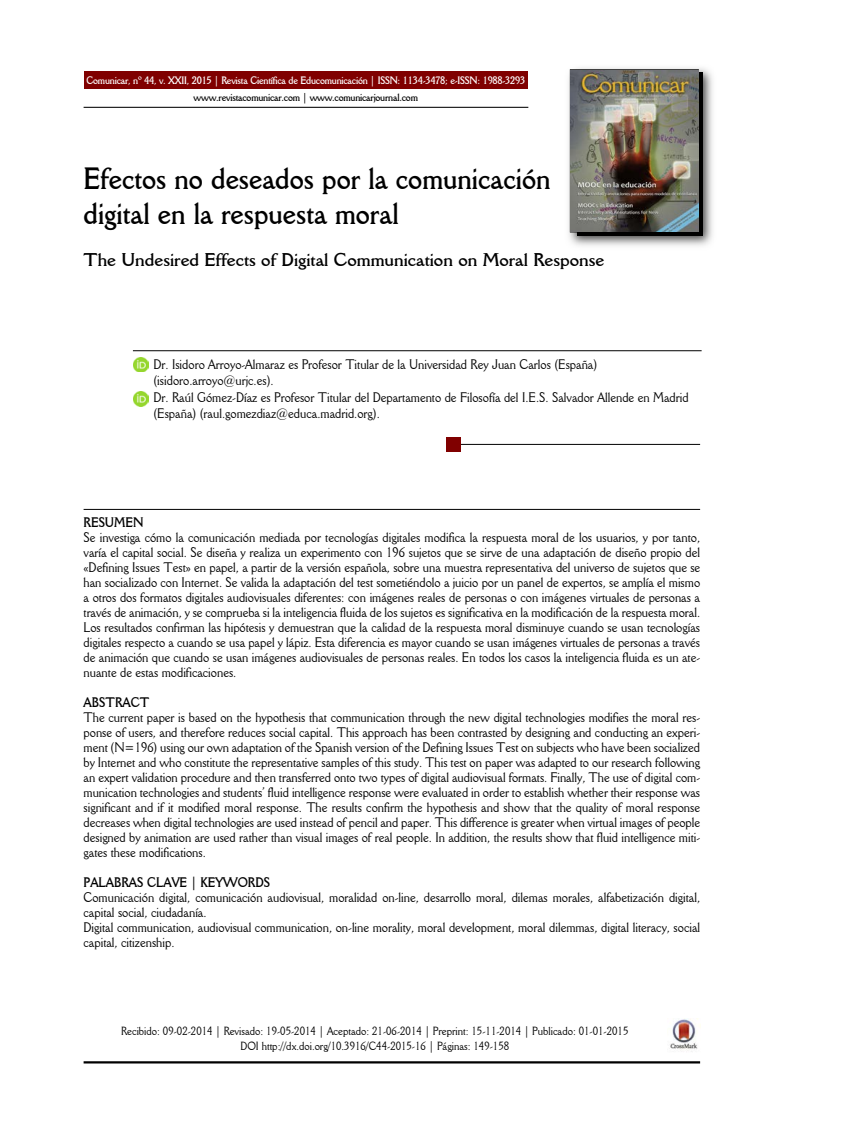
<style>
.page{position:relative;width:849px;height:1127px;background:#fff}
.page>*{position:absolute;margin:0;border:0;box-sizing:border-box;transform-origin:0 0}
.t1{font:700 30px/34.5px "Della Robbia BT";color:#000;scale:.9 1}
.t2{font:700 18px "Della Robbia BT";color:#000}
.t3{font:13.5px/15px "Della Robbia BT";color:#000;scale:.9 1}
.t4{font:700 13.5px "Della Robbia BT";color:#000;scale:.9 1}
.t5{font:11.55px/15px "Della Robbia BT";color:#000;text-align:center;scale:.9 1}
.t6{font:700 10.5px "Della Robbia BT";letter-spacing:-.02em;color:#fff;scale:.9 1}
.t7{font:700 10.5px "Della Robbia BT";letter-spacing:-.02em;color:#000;scale:.9 1}
</style>
<div class="page">
<svg style="left:83px;top:106px;width:446px;height:2px"></svg>
<div style="left:84px;top:71px;width:444px;height:17px;background:#800000"></div>
<img style="left:568px;top:68px;width:145px;height:178px">
<img style="left:577px;top:73px;width:125px;height:163px">
<img style="left:571px;top:70px;width:127px;height:162px">
<svg style="left:132px;top:350px;width:570px;height:1px"></svg>
<svg style="left:83px;top:508px;width:618px;height:2px"></svg>
<svg style="left:461px;top:443px;width:240px;height:2px"></svg>
<img style="left:670px;top:1018px;width:28px;height:34px">
<hr style="left:84px;top:1061px;width:616px;height:2px;background:#000">
<div style="left:446px;top:437px;width:15px;height:14px;background:#800000"></div>
<img style="left:134px;top:357px;width:15px;height:15px">
<svg style="left:133px;top:394px;width:12px;height:13px"></svg>
<img style="left:134px;top:391px;width:15px;height:15px">
<p class="t6" style="left:86px;top:74px;width:489px">Comunicar, nº 44, v. XXII, 2015 | Revista Científica de Educomunicación | ISSN: 1134-3478; e-ISSN: 1988-3293</p>
<p class="t7" style="left:194px;top:91px;width:251px">www.revistacomunicar.com | www.comunicarjournal.com</p>
<h1 class="t1" style="left:84px;top:161px;width:520px">Efectos no deseados por la comunicación digital en la respuesta moral</h1>
<h2 class="t2" style="left:84px;top:249px;width:522px">The Undesired Effects of Digital Communication on Moral Response</h2>
<p class="t3" style="left:153px;top:356px;width:495px;line-height:15.8px">Dr. Isidoro Arroyo-Almaraz es Profesor Titular de la Universidad Rey Juan Carlos (España) (isidoro.arroyo@urjc.es).</p>
<p class="t3" style="left:153px;top:390px;width:596px;line-height:15.8px">Dr. Raúl Gómez-Díaz es Profesor Titular del Departamento de Filosofía del I.E.S. Salvador Allende en Madrid (España) (raul.gomezdiaz@educa.madrid.org).</p>
<p class="t4" style="left:84px;top:514px;width:68px">RESUMEN</p>
<p class="t3" style="left:84px;top:530px;width:687px;text-align:justify">Se investiga cómo la comunicación mediada por tecnologías digitales modifica la respuesta moral de los usuarios, y por tanto, varía el capital social. Se diseña y realiza un experimento con 196 sujetos que se sirve de una adaptación de diseño propio del «Defining Issues Test» en papel, a partir de la versión española, sobre una muestra representativa del universo de sujetos que se han socializado con Internet. Se valida la adaptación del test sometiéndolo a juicio por un panel de expertos, se amplía el mismo a otros dos formatos digitales audiovisuales diferentes: con imágenes reales de personas o con imágenes virtuales de personas a través de animación, y se comprueba si la inteligencia fluida de los sujetos es significativa en la modificación de la respuesta moral.<br>Los resultados confirman las hipótesis y demuestran que la calidad de la respuesta moral disminuye cuando se usan tecnologías digitales respecto a cuando se usa papel y lápiz. Esta diferencia es mayor cuando se usan imágenes virtuales de personas a través de animación que cuando se usan imágenes audiovisuales de personas reales. En todos los casos la inteligencia fluida es un ate&shy;nuante de estas modificaciones.</p>
<p class="t4" style="left:84px;top:694px;width:75px">ABSTRACT</p>
<p class="t3" style="left:84px;top:710px;width:687px;text-align:justify">The current paper is based on the hypothesis that communication through the new digital technologies modifies the moral res&shy;ponse of users, and therefore reduces social capital. This approach has been contrasted by designing and conducting an experi&shy;ment (N=196) using our own adaptation of the Spanish version of the Defining Issues Test on subjects who have been socialized by Internet and who constitute the representative samples of this study. This test on paper was adapted to our research following an expert validation procedure and then transferred onto two types of digital audiovisual formats. Finally, The use of digital com&shy;munication technologies and students’ fluid intelligence response were evaluated in order to establish whether their response was significant and if it modified moral response. The results confirm the hypothesis and show that the quality of moral response decreases when digital technologies are used instead of pencil and paper. This difference is greater when virtual images of people designed by animation are used rather than visual images of real people. In addition, the results show that fluid intelligence miti&shy;gates these modifications.</p>
<p class="t4" style="left:84px;top:874px;width:209px">PALABRAS CLAVE | KEYWORDS</p>
<p class="t3" style="left:84px;top:890px;width:687px">Comunicación digital, comunicación audiovisual, moralidad on-line, desarrollo moral, dilemas morales, alfabetización digital, capital social, ciudadanía.<br>Digital communication, audiovisual communication, on-line morality, moral development, moral dilemmas, digital literacy, social capital, citizenship.</p>
<p class="t5" style="left:121px;top:1023px;width:565px">Recibido: 09-02-2014 | Revisado: 19-05-2014 | Aceptado: 21-06-2014 | Preprint: 15-11-2014 | Publicado: 01-01-2015<br>DOI http://dx.doi.org/10.3916/C44-2015-16 | Páginas: 149-158</p>
</div>
